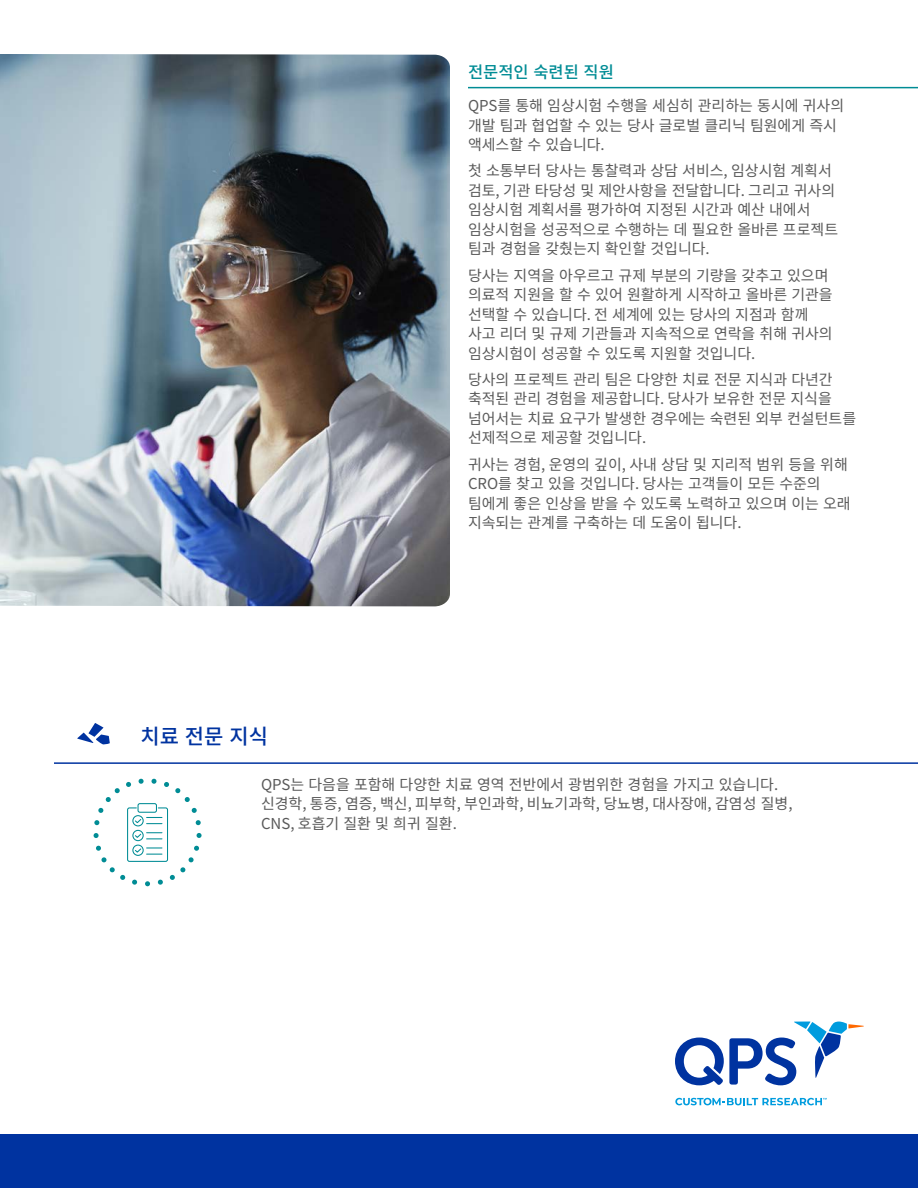
<style>
.page{position:relative;width:918px;height:1188px;background:#fff}
.page>*{position:absolute;margin:0;border:0;box-sizing:border-box;transform-origin:0 0}
.t1{font:500 21px "Noto Sans KR";color:#0033a0}
.t2{font:500 16.5px "Noto Sans KR";color:#008c95}
.t3{font:15px/19.5px "Noto Sans KR";color:#5a5a5a}
</style>
<div class="page">
<div style="left:0;top:1134px;width:918px;height:54px;background:#0033a0"></div>
<svg style="left:675px;top:1022px;width:189px;height:63px"></svg>
<svg style="left:675px;top:1098px;width:152px;height:7px"></svg>
<hr style="left:468px;top:87px;width:450px;height:1px;background:#008c95">
<hr style="left:54px;top:762px;width:864px;height:2px;background:#0033a0">
<svg style="left:77px;top:723px;width:33px;height:21px"></svg>
<img style="left:0;top:54px;width:450px;height:552px">
<svg style="left:94px;top:779px;width:108px;height:107px"></svg>
<p class="t2" style="left:468px;top:63px;width:147px">전문적인 숙련된 직원</p>
<p class="t3" style="left:468px;top:96px;width:378px">QPS를 통해 임상시험 수행을 세심히 관리하는 동시에 귀사의 개발 팀과 협업할 수 있는 당사 글로벌 클리닉 팀원에게 즉시 액세스할 수 있습니다.</p>
<p class="t3" style="left:468px;top:161px;width:372px">첫 소통부터 당사는 통찰력과 상담 서비스, 임상시험 계획서 검토, 기관 타당성 및 제안사항을 전달합니다. 그리고 귀사의 임상시험 계획서를 평가하여 지정된 시간과 예산 내에서 임상시험을 성공적으로 수행하는 데 필요한 올바른 프로젝트 팀과 경험을 갖췄는지 확인할 것입니다.</p>
<p class="t3" style="left:468px;top:266px;width:366px">당사는 지역을 아우르고 규제 부분의 기량을 갖추고 있으며 의료적 지원을 할 수 있어 원활하게 시작하고 올바른 기관을 선택할 수 있습니다. 전 세계에 있는 당사의 지점과 함께 사고 리더 및 규제 기관들과 지속적으로 연락을 취해 귀사의 임상시험이 성공할 수 있도록 지원할 것입니다.</p>
<p class="t3" style="left:468px;top:370px;width:390px">당사의 프로젝트 관리 팀은 다양한 치료 전문 지식과 다년간 축적된 관리 경험을 제공합니다. 당사가 보유한 전문 지식을 넘어서는 치료 요구가 발생한 경우에는 숙련된 외부 컨설턴트를 선제적으로 제공할 것입니다.</p>
<p class="t3" style="left:468px;top:455px;width:384px">귀사는 경험, 운영의 깊이, 사내 상담 및 지리적 범위 등을 위해<br>CRO를 찾고 있을 것입니다. 당사는 고객들이 모든 수준의 팀에게 좋은 인상을 받을 수 있도록 노력하고 있으며 이는 오래 지속되는 관계를 구축하는 데 도움이 됩니다.</p>
<h1 class="t1" style="left:140px;top:725px;width:129px">치료 전문 지식</h1>
<p class="t3" style="left:261px;top:775px;width:533px">QPS는 다음을 포함해 다양한 치료 영역 전반에서 광범위한 경험을 가지고 있습니다. 신경학, 통증, 염증, 백신, 피부학, 부인과학, 비뇨기과학, 당뇨병, 대사장애, 감염성 질병,<br>CNS, 호흡기 질환 및 희귀 질환.</p>
</div>
